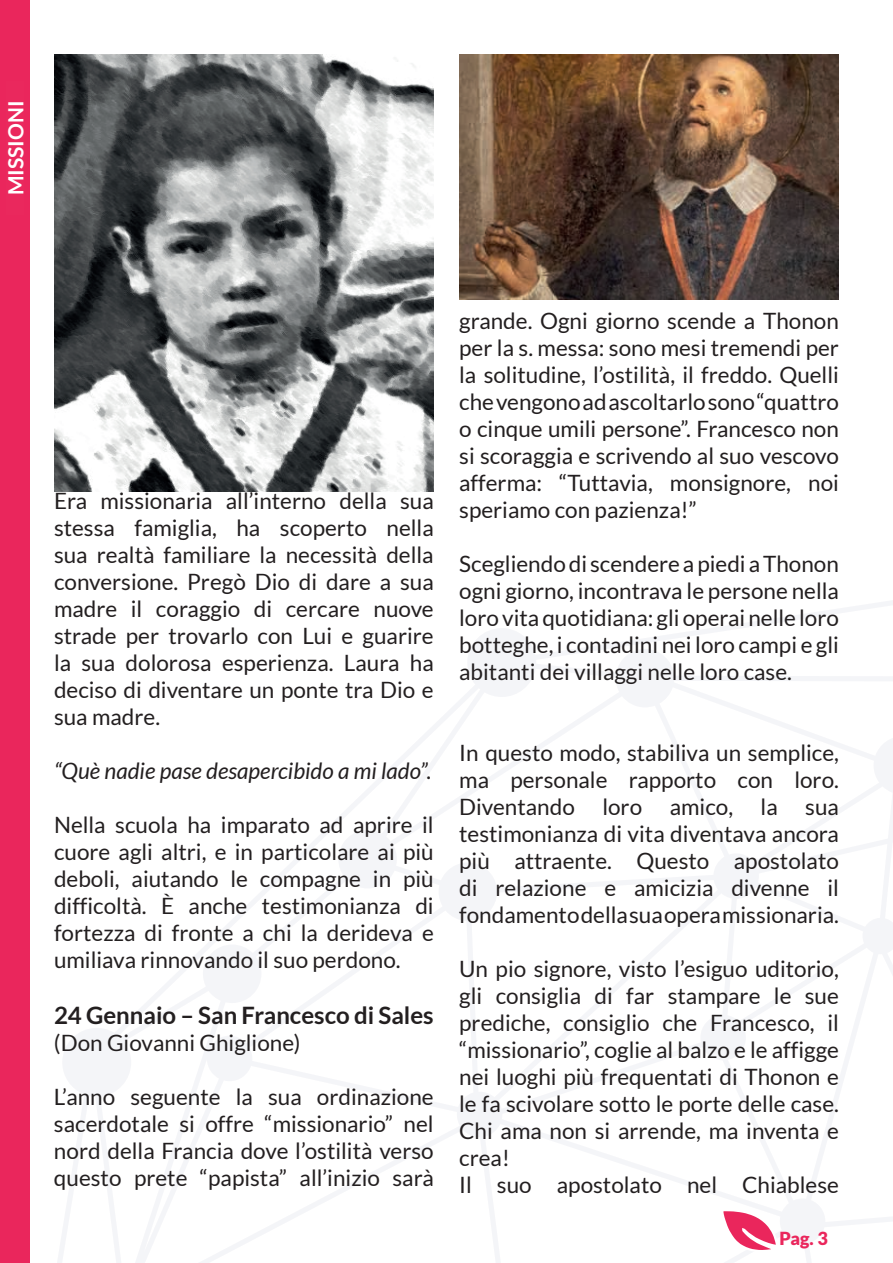
<style>
.page{position:relative;width:893px;height:1263px;background:#fff}
.page>*{position:absolute;margin:0;border:0;box-sizing:border-box;transform-origin:0 0}
.t1{font:700 24px "Lato";color:#231f20}
.t2{font:22.5px/27px "Lato";color:#231f20;text-align:justify}
.t3{font:italic 22.5px "Lato";color:#231f20}
.t4{font:700 21px "Lato";color:#fff}
.t5{font:900 18px "Lato";color:#ea265c}
</style>
<div class="page">
<svg style="left:58px;top:601px;width:835px;height:662px"></svg>
<div style="left:0;top:0;width:30px;height:1263px;background:#ea265c"></div>
<svg style="left:719px;top:1208px;width:61px;height:45px"></svg>
<img style="left:54px;top:54px;width:380px;height:437px">
<img style="left:459px;top:54px;width:380px;height:246px">
<p class="t4" style="left:4px;top:195px;width:96px;rotate:-90deg">MISSIONI</p>
<p class="t2" style="left:54px;top:487px;width:381px">Era missionaria all’interno della sua stessa famiglia, ha scoperto nella sua realtà familiare la necessità della conversione. Pregò Dio di dare a sua madre il coraggio di cercare nuove strade per trovarlo con Lui e guarire la sua dolorosa esperienza. Laura ha deciso di diventare un ponte tra Dio e sua madre.</p>
<p class="t3" style="left:54px;top:759px;width:379px">“Què nadie pase desapercibido a mi lado”.</p>
<p class="t2" style="left:54px;top:811px;width:381px">Nella scuola ha imparato ad aprire il cuore agli altri, e in particolare ai più deboli, aiutando le compagne in più difficoltà. È anche testimonianza di fortezza di fronte a chi la derideva e umiliava rinnovando il suo perdono.</p>
<p class="t1" style="left:54px;top:1002px;width:381px">24 Gennaio – San Francesco di Sales</p>
<p class="t2" style="left:54px;top:1029px;width:248px">(Don Giovanni Ghiglione)</p>
<p class="t2" style="left:54px;top:1083px;width:381px">L’anno seguente la sua ordinazione sacerdotale si offre “missionario” nel nord della Francia dove l’ostilità verso questo prete “papista” all’inizio sarà</p>
<p class="t2" style="left:459px;top:307px;width:381px">grande. Ogni giorno scende a Thonon per la s. messa: sono mesi tremendi per la solitudine, l’ostilità, il freddo. Quelli che vengono ad ascoltarlo sono “quattro o cinque umili persone”. Francesco non si scoraggia e scrivendo al suo vescovo afferma: “Tuttavia, monsignore, noi speriamo con pazienza!”</p>
<p class="t2" style="left:459px;top:550px;width:381px">Scegliendo di scendere a piedi a Thonon ogni giorno, incontrava le persone nella loro vita quotidiana: gli operai nelle loro botteghe, i contadini nei loro campi e gli abitanti dei villaggi nelle loro case.</p>
<p class="t2" style="left:459px;top:739px;width:381px">In questo modo, stabiliva un semplice, ma personale rapporto con loro.<br>Diventando loro amico, la sua testimonianza di vita diventava ancora più attraente. Questo apostolato di relazione e amicizia divenne il fondamento della sua opera missionaria.</p>
<p class="t2" style="left:459px;top:955px;width:381px;text-align:left">Un pio signore, visto l’esiguo uditorio, gli consiglia di far stampare le sue prediche, consiglio che Francesco, il “missionario”, coglie al balzo e le affigge nei luoghi più frequentati di Thonon e le fa scivolare sotto le porte delle case.<br>Chi ama non si arrende, ma inventa e crea!<br>Il suo apostolato nel Chiablese</p>
<p class="t5" style="left:779px;top:1228px;width:50px">Pag. 3</p>
</div>
